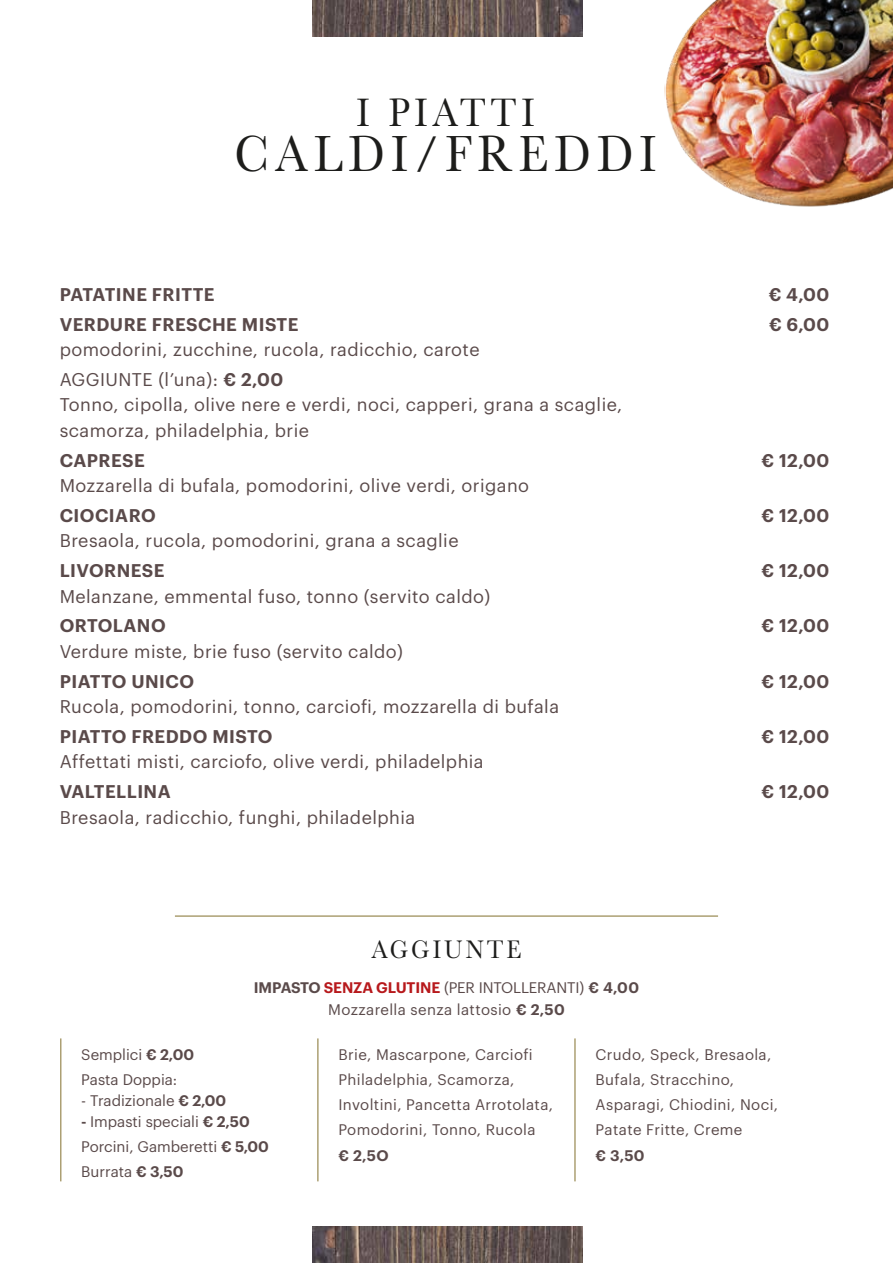
<style>
.page{position:relative;width:893px;height:1263px;background:#fff}
.page>*{position:absolute;margin:0;border:0;box-sizing:border-box;transform-origin:0 0}
.t1{font:52.8px "Baskerville";letter-spacing:.125em;color:#1d1d1b;scale:.91 1}
.t2{font:41.25px "Baskerville";letter-spacing:.125em;color:#1d1d1b;scale:.91 1}
.t3{font:26.4px "Baskerville";letter-spacing:.125em;color:#1d1d1b;scale:.91 1}
.t4{font:18px/29.7px "Graphik";letter-spacing:.025em;color:#5a4a4a}
.t5{font:600 18px "Graphik";letter-spacing:.025em;color:#5a4a4a}
.t6{font:15px/25.2px "Graphik";letter-spacing:.025em;color:#5a4a4a}
.t7{font:15px/25.2px "Graphik";color:#5a4a4a}
.t8{font:600 15px "Graphik";color:#5a4a4a}
.s1{font-weight:600}
.s2{font-weight:600;color:#b7191c}
</style>
<div class="page">
<img style="left:313px;top:0;width:269px;height:37px">
<hr style="left:175px;top:915px;width:543px;height:2px;background:#aca073">
<hr style="left:60px;top:1038px;width:2px;height:143px;background:#aca073">
<hr style="left:317px;top:1038px;width:2px;height:143px;background:#aca073">
<hr style="left:574px;top:1038px;width:2px;height:143px;background:#aca073">
<img style="left:313px;top:1226px;width:269px;height:37px">
<img style="left:665px;top:0;width:228px;height:207px">
<h2 class="t2" style="left:357px;top:86px;width:197px">I PIATTI</h2>
<h1 class="t1" style="left:235px;top:120px;width:465px">CALDI/FREDDI</h1>
<p class="t5" style="left:60px;top:280px;width:156px">PATATINE FRITTE</p>
<p class="t5" style="left:769px;top:280px;width:62px">€ 4,00</p>
<p class="t5" style="left:60px;top:310px;width:240px">VERDURE FRESCHE MISTE</p>
<p class="t5" style="left:769px;top:310px;width:62px">€ 6,00</p>
<p class="t4" style="left:60px;top:333px;width:421px">pomodorini, zucchine, rucola, radicchio, carote<br>AGGIUNTE (l’una): <span class="s1">€ 2,00</span></p>
<p class="t4" style="left:60px;top:390px;width:564px;line-height:25.5px">Tonno, cipolla, olive nere e verdi, noci, capperi, grana a scaglie, scamorza, philadelphia, brie</p>
<p class="t5" style="left:60px;top:446px;width:87px">CAPRESE</p>
<p class="t5" style="left:761px;top:446px;width:69px">€ 12,00</p>
<p class="t4" style="left:60px;top:469px;width:471px">Mozzarella di bufala, pomodorini, olive verdi, origano</p>
<p class="t5" style="left:60px;top:501px;width:98px">CIOCIARO</p>
<p class="t5" style="left:761px;top:501px;width:69px">€ 12,00</p>
<p class="t4" style="left:60px;top:524px;width:400px">Bresaola, rucola, pomodorini, grana a scaglie</p>
<p class="t5" style="left:60px;top:557px;width:106px">LIVORNESE</p>
<p class="t5" style="left:761px;top:557px;width:69px">€ 12,00</p>
<p class="t4" style="left:60px;top:580px;width:432px">Melanzane, emmental fuso, tonno (servito caldo)</p>
<p class="t5" style="left:60px;top:612px;width:108px">ORTOLANO</p>
<p class="t5" style="left:761px;top:612px;width:69px">€ 12,00</p>
<p class="t4" style="left:60px;top:635px;width:345px">Verdure miste, brie fuso (servito caldo)</p>
<p class="t5" style="left:60px;top:667px;width:136px">PIATTO UNICO</p>
<p class="t5" style="left:761px;top:667px;width:69px">€ 12,00</p>
<p class="t4" style="left:60px;top:690px;width:501px">Rucola, pomodorini, tonno, carciofi, mozzarella di bufala</p>
<p class="t5" style="left:60px;top:723px;width:214px">PIATTO FREDDO MISTO</p>
<p class="t5" style="left:761px;top:723px;width:69px">€ 12,00</p>
<p class="t4" style="left:60px;top:745px;width:425px">Affettati misti, carciofo, olive verdi, philadelphia</p>
<p class="t5" style="left:60px;top:778px;width:112px">VALTELLINA</p>
<p class="t5" style="left:761px;top:778px;width:69px">€ 12,00</p>
<p class="t4" style="left:60px;top:801px;width:357px">Bresaola, radicchio, funghi, philadelphia</p>
<h3 class="t3" style="left:371px;top:933px;width:166px">AGGIUNTE</h3>
<p class="t6" style="left:254px;top:975px;width:387px;line-height:22.2px;text-align:center"><span class="s1">IMPASTO</span> <span class="s2">SENZA GLUTINE</span> (PER INTOLLERANTI) <span class="s1">€ 4,00<br></span>Mozzarella senza lattosio <span class="s1">€ 2,50</span></p>
<p class="t7" style="left:81px;top:1040px;width:114px">Semplici <span class="s1">€ 2,00<br></span>Pasta Doppia:</p>
<p class="t7" style="left:81px;top:1087px;width:147px">- Tradizionale <span class="s1">€ 2,00</span></p>
<p class="t7" style="left:81px;top:1108px;width:189px"><span class="s1">-</span> Impasti speciali <span class="s1">€ 2,50<br></span>Porcini, Gamberetti <span class="s1">€ 5,00<br></span>Burrata <span class="s1">€ 3,50</span></p>
<p class="t6" style="left:338px;top:1040px;width:216px">Brie, Mascarpone, Carciofi<br>Philadelphia, Scamorza,<br>Involtini, Pancetta Arrotolata,<br>Pomodorini, Tonno, Rucola</p>
<p class="t8" style="left:338px;top:1144px;width:52px">€ 2,5O</p>
<p class="t6" style="left:596px;top:1040px;width:184px">Crudo, Speck, Bresaola,<br>Bufala, Stracchino,<br>Asparagi, Chiodini, Noci,<br>Patate Fritte, Creme</p>
<p class="t8" style="left:596px;top:1144px;width:51px">€ 3,50</p>
</div>
